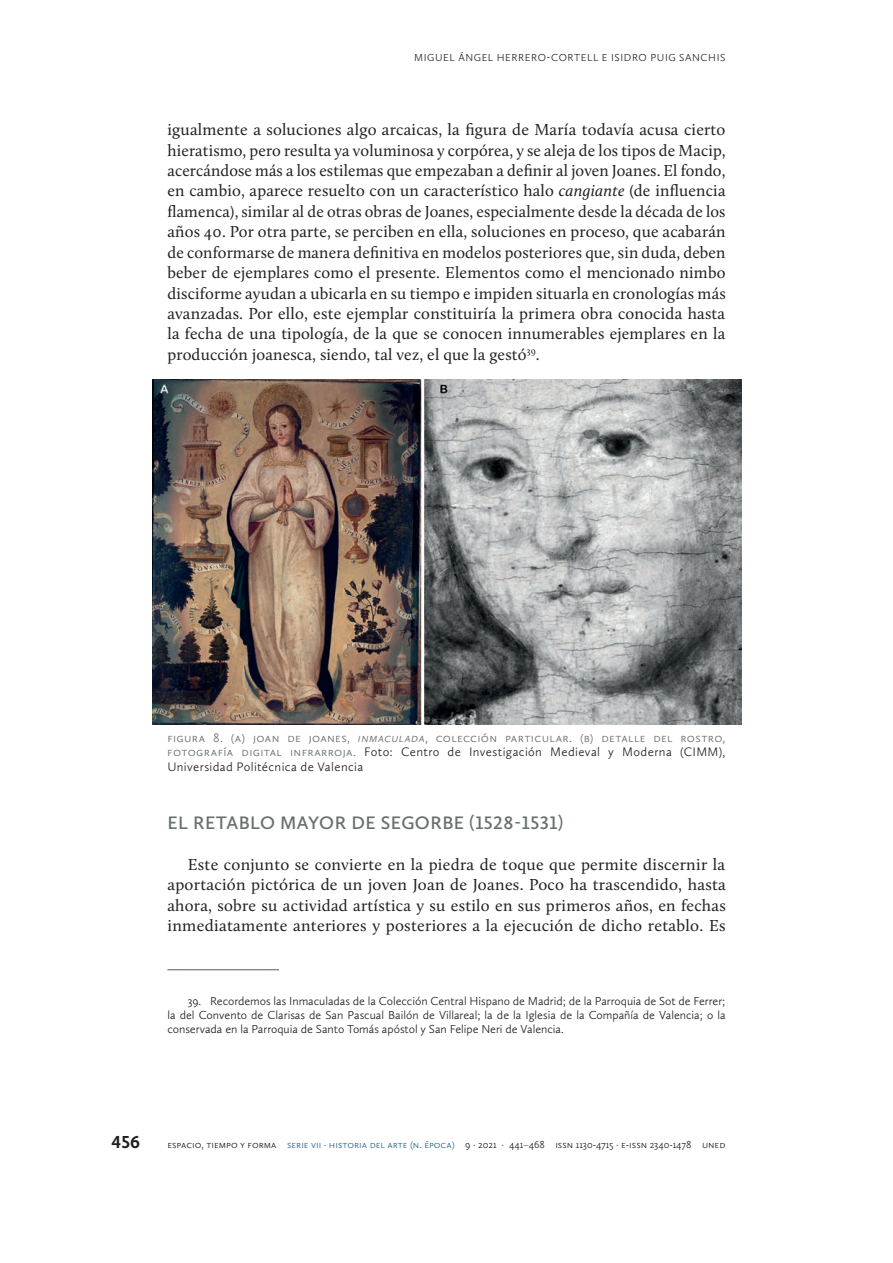
<style>
.page{position:relative;width:893px;height:1263px;background:#fff}
.page>*{position:absolute;margin:0;border:0;box-sizing:border-box;transform-origin:0 0}
.t1{font:600 18.75px "Calluna Sans";letter-spacing:.025em;color:#67706e}
.t2{font:700 18px "Calluna Sans";color:#231f20}
.t3{font:16.5px/20.4px "Calluna";letter-spacing:.01em;color:#231f20;text-align:justify}
.t4{font:300 12.75px/14.2px "Calluna Sans";letter-spacing:.03em;color:#231f20;text-align:justify}
.t5{font:300 12.75px "Calluna Sans";letter-spacing:.025em;color:#67706e}
.t6{font:300 12px/14.4px "Calluna Sans";color:#231f20;text-align:justify}
.t7{font:300 10.5px "Calluna Sans";color:#231f20}
.t8{font:300 10.5px "Calluna Sans";color:#286790}
.s1{font-style:italic}
.s2{color:#67706e}
.s3{color:#286790}
.s4{font-weight:400;color:#67706e}
</style>
<div class="page">
<hr style="left:167px;top:969px;width:112px;height:1px;background:#67706e">
<img style="left:152px;top:380px;width:590px;height:344px">
<p class="t7" style="left:414px;top:52px;width:17px">Miguel</p>
<p class="t7" style="left:458px;top:52px;width:15px">Ángel</p>
<p class="t7" style="left:497px;top:52px;width:16px">Herrero</p>
<p class="t7" style="left:547px;top:52px;width:16px">-Cortell</p>
<p class="t7" style="left:602px;top:52px;width:20px">e Isidro</p>
<p class="t7" style="left:650px;top:52px;width:14px">Puig</p>
<p class="t7" style="left:679px;top:52px;width:13px">Sanchis</p>
<p class="t3" style="left:167px;top:119px;width:560px">igualmente a soluciones algo arcaicas, la figura de María todavía acusa cierto hieratismo, pero resulta ya voluminosa y corpórea, y se aleja de los tipos de Macip, acercándose más a los estilemas que empezaban a definir al joven Joanes. El fondo, en cambio, aparece resuelto con un característico halo <span class="s1">cangiante</span> (de influencia flamenca), similar al de otras obras de Joanes, especialmente desde la década de los años 40. Por otra parte, se perciben en ella, soluciones en proceso, que acabarán de conformarse de manera definitiva en modelos posteriores que, sin duda, deben beber de ejemplares como el presente. Elementos como el mencionado nimbo disciforme ayudan a ubicarla en su tiempo e impiden situarla en cronologías más avanzadas. Por ello, este ejemplar constituiría la primera obra conocida hasta la fecha de una tipología, de la que se conocen innumerables ejemplares en la producción joanesca, siendo, tal vez, el que la gestó<sup>39</sup>.</p>
<p class="t5" style="left:167px;top:730px;width:318px">FIGURA 8. (A) JOAN DE JOAN ES, <span class="s1">INMACULADA</span>, COLECCIÓN</p>
<p class="t4" style="left:167px;top:731px;width:560px;text-indent:338px"><span class="s2">PARTICULAR. (B) DETALLE DEL ROSTRO, FOTOGRAFÍA DIGITAL IN FRARROJA.</span> Foto: Centro de Investigación Medieval y Moderna (CIMM), Universidad Politécnica de Valencia</p>
<p class="t1" style="left:168px;top:811px;width:397px">EL RETABLO MAYOR DE SEGORBE (1528-1531)</p>
<p class="t3" style="left:167px;top:854px;width:560px;text-indent:20px">Este conjunto se convierte en la piedra de toque que permite discernir la aportación pictórica de un joven Joan de Joanes. Poco ha trascendido, hasta ahora, sobre su actividad artística y su estilo en sus primeros años, en fechas inmediatamente anteriores y posteriores a la ejecución de dicho retablo. Es</p>
<p class="t6" style="left:167px;top:993px;width:560px;text-indent:20px">39. Recordemos las Inmaculadas de la Colección Central Hispano de Madrid; de la Parroquia de Sot de Ferrer; la del Convento de Clarisas de San Pascual Bailón de Villareal; la de la Iglesia de la Compañía de Valencia; o la conservada en la Parroquia de Santo Tomás apóstol y San Felipe Neri de Valencia.</p>
<p class="t2" style="left:112px;top:1131px;width:30px">456</p>
<p class="t7" style="left:167px;top:1138px;width:129px">ESPACIO, TIEMPO Y FORMA <span class="s3">Serie</span></p>
<p class="t8" style="left:311px;top:1138px;width:30px">VII · historia</p>
<p class="t8" style="left:370px;top:1138px;width:24px">de l arte</p>
<p class="t8" style="left:410px;top:1138px;width:26px">(n. época</p>
<p class="t7" style="left:452px;top:1138px;width:275px"><span class="s3">)</span> 9 · 2021 · 441<span class="s4">–</span>468 ISSN 1130-4715 · e-iss n 2340-1478 UN ED</p>
</div>
